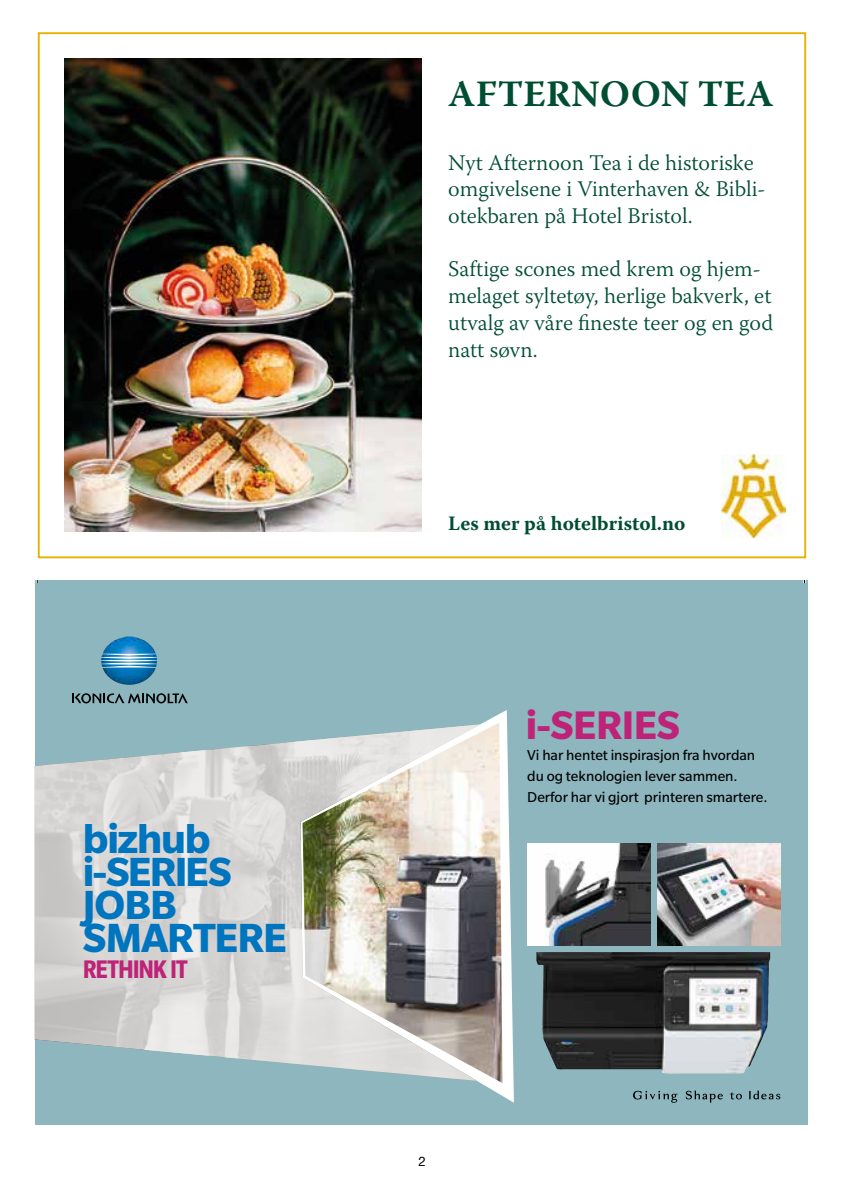
<style>
.page{position:relative;width:844px;height:1191px;background:#fff}
.page>*{position:absolute;margin:0;border:0;box-sizing:border-box;transform-origin:0 0}
.t1{font:700 44.27px/33.2px "Slate Std";letter-spacing:-.025em;color:#0075bf}
.t2{font:700 43.4px "Slate Std";letter-spacing:-.01em;color:#be2378}
.t3{font:700 37.1px "Warnock Pro";letter-spacing:.01em;color:#004e32}
.t4{font:700 condensed 27.65px "Slate Std";letter-spacing:-.045em;color:#be2378}
.t5{font:300 22.22px/26.8px "Warnock Pro";color:#004e32}
.t6{font:700 20.47px "Warnock Pro";color:#004e32}
.t7{font:15.58px/20.8px "Slate Std";color:#000}
.t8{font:13.12px "Helvetica Neue";color:#000}
</style>
<div class="page">
<img style="left:64px;top:59px;width:358px;height:473px">
<img style="left:721px;top:454px;width:63px;height:83px">
<div style="left:35px;top:580px;width:772px;height:544px;background:#8eb6be"></div>
<svg style="left:481px;top:710px;width:33px;height:392px;fill:#fff"></svg>
<img style="left:469px;top:722px;width:33px;height:361px">
<svg style="left:35px;top:724px;width:445px;height:356px"></svg>
<div style="left:48px;top:790px;width:272px;height:223px;background:#fff;opacity:.1"></div>
<img style="left:101px;top:636px;width:56px;height:49px">
<svg style="left:72px;top:693px;width:116px;height:10px"></svg>
<svg style="left:685px;top:1090px;width:37px;height:12px"></svg>
<svg style="left:749px;top:1090px;width:31px;height:9px"></svg>
<svg style="left:633px;top:1090px;width:44px;height:12px"></svg>
<svg style="left:730px;top:1092px;width:11px;height:7px"></svg>
<img style="left:527px;top:843px;width:123px;height:103px">
<img style="left:657px;top:843px;width:123px;height:103px">
<img style="left:536px;top:952px;width:234px;height:122px">
<h1 class="t1" style="left:83px;top:821px;width:205px">bizhub i-SERIES<br>JOBB<br>SMARTERE</h1>
<p class="t4" style="left:83px;top:954px;width:106px">RETHINK IT</p>
<h3 class="t3" style="left:448px;top:71px;width:327px">AFTERNOON TEA</h3>
<p class="t5" style="left:448px;top:148px;width:319px">Nyt Afternoon Tea i de historiske omgivelsene i Vinterhaven &amp; Bibli&shy;otekbaren på Hotel Bristol.</p>
<p class="t5" style="left:448px;top:255px;width:326px">Saftige scones med krem og hjem&shy;melaget syltetøy, herlige bakverk, et utvalg av våre fineste teer og en god natt søvn.</p>
<p class="t6" style="left:448px;top:511px;width:238px">Les mer på hotelbristol.no</p>
<h2 class="t2" style="left:525px;top:702px;width:156px">i-SERIES</h2>
<p class="t7" style="left:527px;top:744px;width:241px">Vi har hentet inspirasjon fra hvordan du og teknologien lever sammen.<br>Derfor har vi gjort printeren smartere.</p>
<p class="t8" style="left:418px;top:1153px;width:9px">2</p>
</div>
